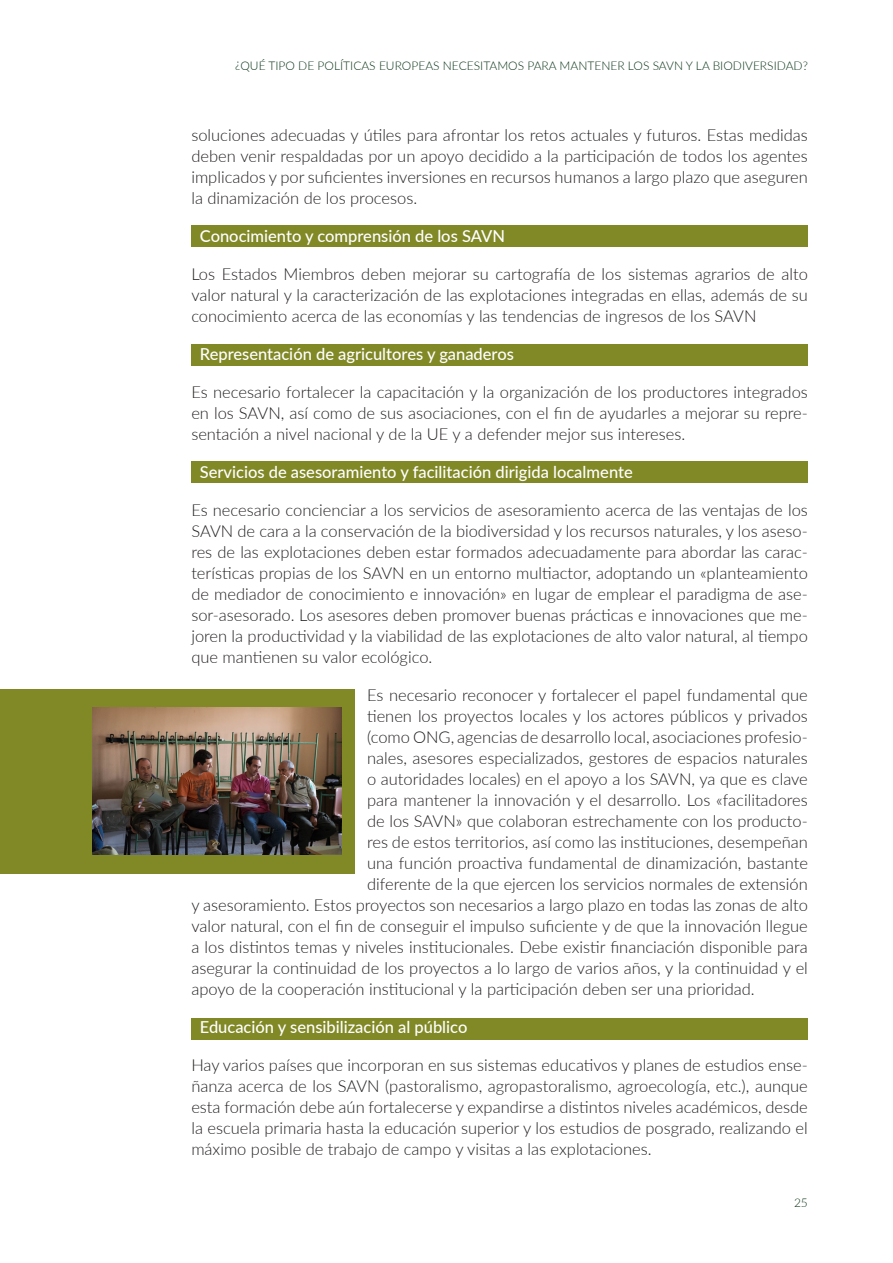
<style>
.page{position:relative;width:893px;height:1263px;background:#fff}
.page>*{position:absolute;margin:0;border:0;box-sizing:border-box;transform-origin:0 0}
.t1{font:300 16.5px/21px "Lato";color:#231f20;text-align:justify}
.Titulo3{font:500 16.5px "Lato";color:#fff}
.t2{font:300 12px "Lato";color:#0c3519}
</style>
<div class="page">
<div style="left:191px;top:1018px;width:617px;height:22px;background:#818826"></div>
<div style="left:191px;top:461px;width:617px;height:22px;background:#818826"></div>
<div style="left:191px;top:225px;width:617px;height:22px;background:#818826"></div>
<div style="left:191px;top:344px;width:617px;height:22px;background:#818826"></div>
<div style="left:0;top:689px;width:354px;height:184px;background:#818826"></div>
<img style="left:92px;top:708px;width:249px;height:146px">
<p class="t2" style="left:235px;top:57px;width:574px">¿QUÉ TIPO DE POLÍTICAS EUROPEAS NECESITAMOS PARA MANTENER LOS SAVN Y LA BIODIVERSIDAD?</p>
<p class="t1" style="left:191px;top:124px;width:618px">soluciones adecuadas y útiles para afrontar los retos actuales y futuros. Estas medidas deben venir respaldadas por un apoyo decidido a la participación de todos los agentes implicados y por suficientes inversiones en recursos humanos a largo plazo que aseguren la dinamización de los procesos.</p>
<p class="Titulo3" style="left:200px;top:224px;width:307px">Conocimiento y comprensión de los SAVN</p>
<p class="t1" style="left:191px;top:263px;width:618px">Los Estados Miembros deben mejorar su cartografía de los sistemas agrarios de alto valor natural y la caracterización de las explotaciones integradas en ellas, además de su conocimiento acerca de las economías y las tendencias de ingresos de los SAVN</p>
<p class="Titulo3" style="left:200px;top:342px;width:316px">Representación de agricultores y ganaderos</p>
<p class="t1" style="left:191px;top:381px;width:618px">Es necesario fortalecer la capacitación y la organización de los productores integrados en los SAVN, así como de sus asociaciones, con el fin de ayudarles a mejorar su repre&shy;sentación a nivel nacional y de la UE y a defender mejor sus intereses.</p>
<p class="Titulo3" style="left:200px;top:460px;width:434px">Servicios de asesoramiento y facilitación dirigida localmente</p>
<p class="t1" style="left:191px;top:499px;width:618px">Es necesario concienciar a los servicios de asesoramiento acerca de las ventajas de los SAVN de cara a la conservación de la biodiversidad y los recursos naturales, y los aseso&shy;res de las explotaciones deben estar formados adecuadamente para abordar las carac&shy;terísticas propias de los SAVN en un entorno multiactor, adoptando un «planteamiento de mediador de conocimiento e innovación» en lugar de emplear el paradigma de ase&shy;sor-asesorado. Los asesores deben promover buenas prácticas e innovaciones que me&shy;joren la productividad y la viabilidad de las explotaciones de alto valor natural, al tiempo que mantienen su valor ecológico.</p>
<p class="t1" style="left:367px;top:684px;width:442px">Es necesario reconocer y fortalecer el papel fundamental que</p>
<p class="t1" style="left:367px;top:705px;width:442px">tienen los proyectos locales y los actores públicos y privados</p>
<p class="t1" style="left:367px;top:726px;width:442px">(como ONG, agencias de desarrollo local, asociaciones profesio-</p>
<p class="t1" style="left:367px;top:747px;width:442px">nales, asesores especializados, gestores de espacios naturales</p>
<p class="t1" style="left:367px;top:768px;width:442px">o autoridades locales) en el apoyo a los SAVN, ya que es clave</p>
<p class="t1" style="left:367px;top:789px;width:442px">para mantener la innovación y el desarrollo. Los «facilitadores</p>
<p class="t1" style="left:367px;top:810px;width:442px">de los SAVN» que colaboran estrechamente con los producto-</p>
<p class="t1" style="left:367px;top:831px;width:442px">res de estos territorios, así como las instituciones, desempeñan</p>
<p class="t1" style="left:367px;top:852px;width:442px">una función proactiva fundamental de dinamización, bastante</p>
<p class="t1" style="left:367px;top:873px;width:442px">diferente de la que ejercen los servicios normales de extensión</p>
<p class="t1" style="left:191px;top:894px;width:618px">y asesoramiento. Estos proyectos son necesarios a largo plazo en todas las zonas de alto</p>
<p class="t1" style="left:191px;top:915px;width:618px">valor natural, con el fin de conseguir el impulso suficiente y de que la innovación llegue</p>
<p class="t1" style="left:191px;top:936px;width:618px">a los distintos temas y niveles institucionales. Debe existir financiación disponible para</p>
<p class="t1" style="left:191px;top:957px;width:618px">asegurar la continuidad de los proyectos a lo largo de varios años, y la continuidad y el</p>
<p class="t1" style="left:191px;top:978px;width:565px">apoyo de la cooperación institucional y la participación deben ser una prioridad.</p>
<p class="Titulo3" style="left:200px;top:1015px;width:269px">Educación y sensibilización al público</p>
<p class="t1" style="left:191px;top:1054px;width:618px">Hay varios países que incorporan en sus sistemas educativos y planes de estudios ense&shy;ñanza acerca de los SAVN (pastoralismo, agropastoralismo, agroecología, etc.), aunque esta formación debe aún fortalecerse y expandirse a distintos niveles académicos, desde la escuela primaria hasta la educación superior y los estudios de posgrado, realizando el máximo posible de trabajo de campo y visitas a las explotaciones.</p>
<p class="t2" style="left:794px;top:1194px;width:15px">25</p>
</div>
